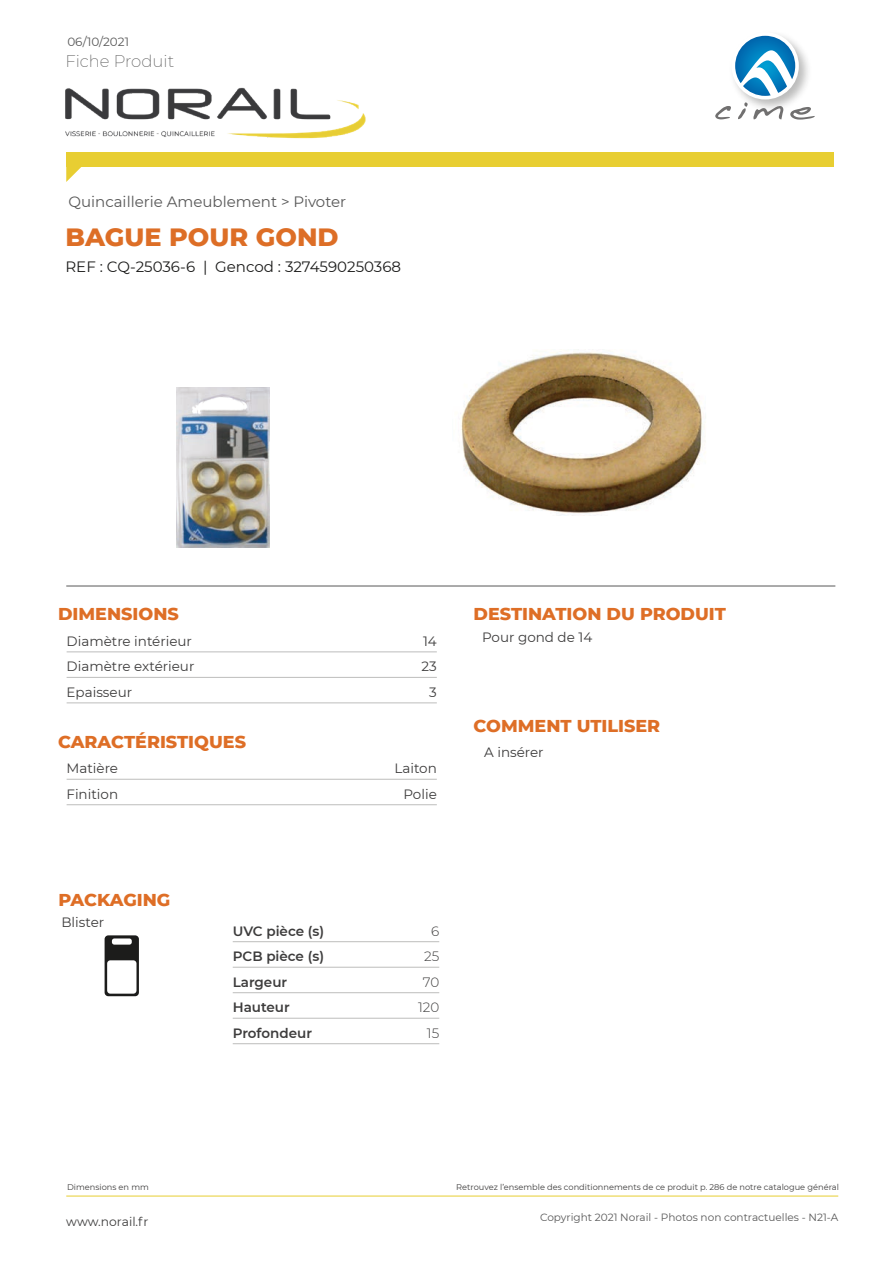
<style>
.page{position:relative;width:893px;height:1263px;background:#fff}
.page>*{position:absolute;margin:0;border:0;box-sizing:border-box;transform-origin:0 0}
.t1{font:800 25.5px "Montserrat";color:#dd6e26}
.t2{font:800 17.55px "Montserrat";color:#de6e26}
.t3{font:200 16.5px "Montserrat";color:#585858}
.t4{font:15px "Montserrat";color:#1c1c1b}
.t5{font:15px "Montserrat";color:#585858}
.t6{font:13.5px "Montserrat";color:#3d3c3c}
.t7{font:600 13.5px "Montserrat";color:#3d3c3c}
.t8{font:300 13.5px "Montserrat";color:#3d3c3c}
.t9{font:12.3px "Montserrat";color:#3d3c3c}
.t10{font:12px "Montserrat";color:#585858}
.t11{font:10.5px "Montserrat";color:#585858}
.t12{font:8.25px "Montserrat";color:#3d3c3c}
</style>
<div class="page">
<div style="left:66px;top:152px;width:767px;height:15px;background:#e8ce32"></div>
<svg style="left:66px;top:167px;width:15px;height:15px"></svg>
<img style="left:65px;top:87px;width:301px;height:52px">
<hr style="left:66px;top:586px;width:769px;height:1px;background:#585858">
<hr style="left:66px;top:1196px;width:772px;height:1px;background:#e8ce32">
<img style="left:733px;top:35px;width:75px;height:77px">
<div style="left:731px;top:32px;width:68px;height:67px;background:#fff;border-radius:50%"></div>
<svg style="left:735px;top:36px;width:60px;height:60px"></svg>
<svg style="left:715px;top:106px;width:16px;height:13px"></svg>
<svg style="left:738px;top:102px;width:45px;height:17px"></svg>
<svg style="left:790px;top:107px;width:25px;height:13px"></svg>
<hr style="left:67px;top:651px;width:370px;height:1px;background:#bdbdbc">
<hr style="left:67px;top:677px;width:370px;height:1px;background:#bdbdbc">
<hr style="left:67px;top:702px;width:370px;height:1px;background:#bdbdbc">
<hr style="left:67px;top:779px;width:370px;height:1px;background:#bdbdbc">
<hr style="left:67px;top:804px;width:370px;height:1px;background:#bdbdbc">
<hr style="left:233px;top:941px;width:206px;height:1px;background:#bdbdbc">
<hr style="left:233px;top:967px;width:206px;height:1px;background:#bdbdbc">
<hr style="left:233px;top:992px;width:206px;height:1px;background:#bdbdbc">
<hr style="left:233px;top:1018px;width:206px;height:1px;background:#bdbdbc">
<hr style="left:233px;top:1043px;width:206px;height:1px;background:#bdbdbc">
<svg style="left:105px;top:935px;width:34px;height:61px"></svg>
<img style="left:461px;top:352px;width:245px;height:163px">
<img style="left:177px;top:387px;width:92px;height:160px">
<p class="t10" style="left:67px;top:33px;width:63px">06/10/2021</p>
<p class="t3" style="left:65px;top:50px;width:110px">Fiche Produit</p>
<p class="t5" style="left:68px;top:192px;width:279px">Quincaillerie Ameublement &gt; Pivoter</p>
<p class="t1" style="left:65px;top:219px;width:275px">BAGUE POUR GOND</p>
<p class="t4" style="left:65px;top:256px;width:337px">REF : CQ-25036-6 | Gencod : 3274590250368</p>
<p class="t2" style="left:58px;top:601px;width:122px">DIMENSIONS</p>
<p class="t6" style="left:67px;top:632px;width:127px">Diamètre intérieur</p>
<p class="t6" style="left:423px;top:632px;width:15px">14</p>
<p class="t6" style="left:67px;top:657px;width:129px">Diamètre extérieur</p>
<p class="t6" style="left:422px;top:657px;width:17px">23</p>
<p class="t6" style="left:67px;top:683px;width:67px">Epaisseur</p>
<p class="t6" style="left:429px;top:683px;width:9px">3</p>
<p class="t2" style="left:58px;top:729px;width:189px">CARACTÉRISTIQUES</p>
<p class="t6" style="left:67px;top:759px;width:53px">Matière</p>
<p class="t6" style="left:394px;top:759px;width:44px">Laiton</p>
<p class="t6" style="left:67px;top:785px;width:53px">Finition</p>
<p class="t6" style="left:403px;top:785px;width:35px">Polie</p>
<p class="t2" style="left:474px;top:601px;width:254px">DESTINATION DU PRODUIT</p>
<p class="t6" style="left:482px;top:628px;width:112px">Pour gond de 14</p>
<p class="t2" style="left:474px;top:712px;width:188px">COMMENT UTILISER</p>
<p class="t6" style="left:484px;top:743px;width:61px">A insérer</p>
<p class="t2" style="left:58px;top:887px;width:114px">PACKAGING</p>
<p class="t6" style="left:61px;top:913px;width:44px">Blister</p>
<p class="t7" style="left:233px;top:921px;width:93px">UVC pièce (s)</p>
<p class="t8" style="left:431px;top:922px;width:10px">6</p>
<p class="t7" style="left:233px;top:947px;width:93px">PCB pièce (s)</p>
<p class="t8" style="left:424px;top:947px;width:17px">25</p>
<p class="t7" style="left:233px;top:972px;width:56px">Largeur</p>
<p class="t8" style="left:423px;top:973px;width:18px">70</p>
<p class="t7" style="left:233px;top:998px;width:59px">Hauteur</p>
<p class="t8" style="left:418px;top:998px;width:23px">120</p>
<p class="t7" style="left:233px;top:1023px;width:81px">Profondeur</p>
<p class="t8" style="left:427px;top:1024px;width:14px">15</p>
<p class="t12" style="left:67px;top:1182px;width:83px">Dimensions en mm</p>
<p class="t12" style="left:456px;top:1182px;width:384px">Retrouvez l’ensemble des conditionnements de ce produit p. 286 de notre catalogue général</p>
<p class="t9" style="left:66px;top:1213px;width:84px">www.norail.fr</p>
<p class="t11" style="left:540px;top:1209px;width:300px">Copyright 2021 Norail - Photos non contractuelles - N21-A</p>
</div>
